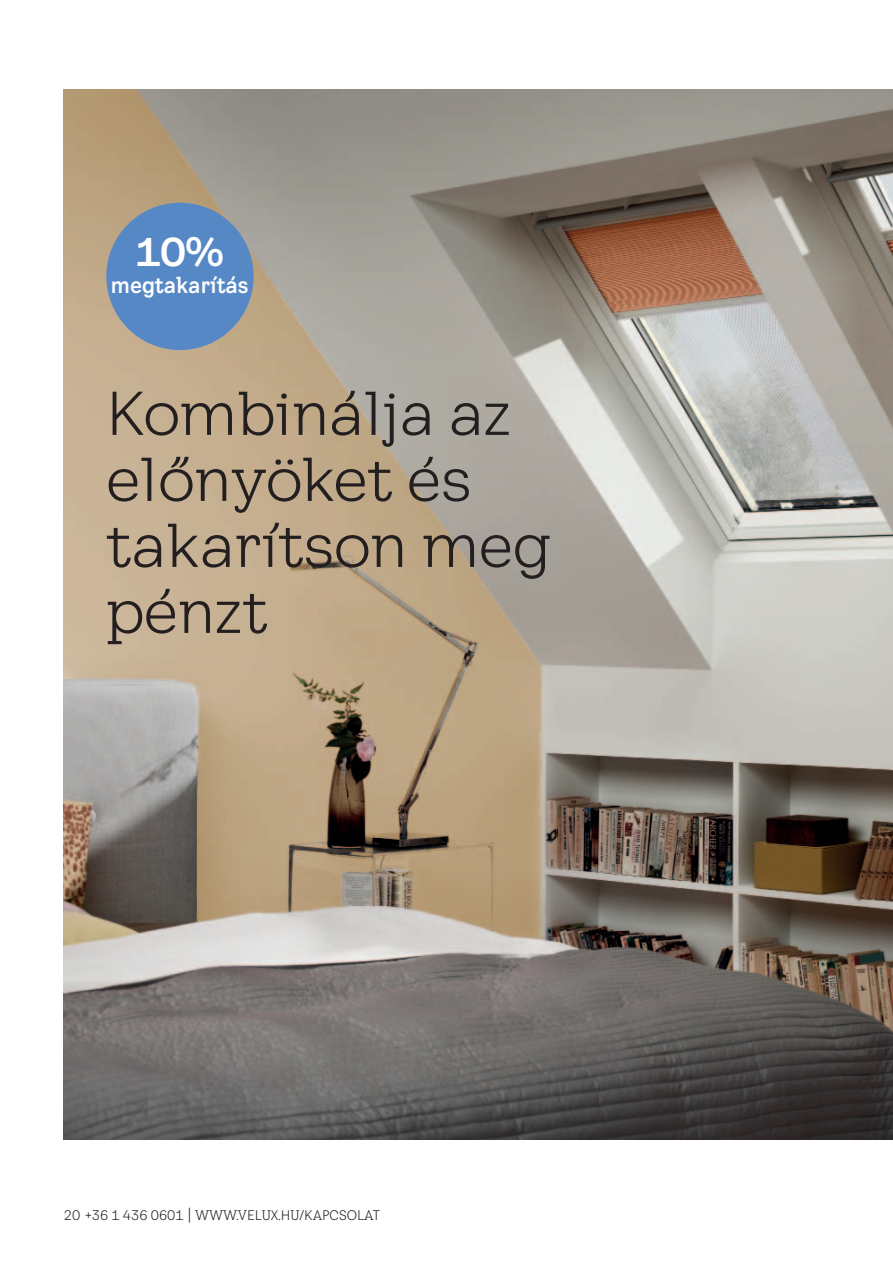
<style>
.page{position:relative;width:893px;height:1263px;background:#fff}
.page>*{position:absolute;margin:0;border:0;box-sizing:border-box;transform-origin:0 0}
.t1{font:60px/66px "VELUX Transform Headline";letter-spacing:-.01em;color:#231f20}
.t2{font:700 39px "VELUX Transform Headline";color:#fff}
.t3{font:700 22.5px "VELUX Transform";letter-spacing:-.01em;color:#fff;scale:.96 1}
.t4{font:13.5px "VELUX Transform";color:#231f20}
</style>
<div class="page">
<img style="left:64px;top:90px;width:829px;height:1049px">
<div style="left:106px;top:203px;width:148px;height:147px;background:#5688c6;border-radius:50%"></div>
<p class="t2" style="left:136px;top:238px;width:90px">10%</p>
<p class="t3" style="left:111px;top:277px;width:145px">megtakarítás</p>
<p class="t1" style="left:106px;top:387px;width:446px">Kombinálja az előnyöket és takarítson meg pénzt</p>
<p class="t4" style="left:64px;top:1210px;width:318px">20 +36 1 436 0601 | WWW.VELUX.HU/KAPCSOLAT</p>
</div>
